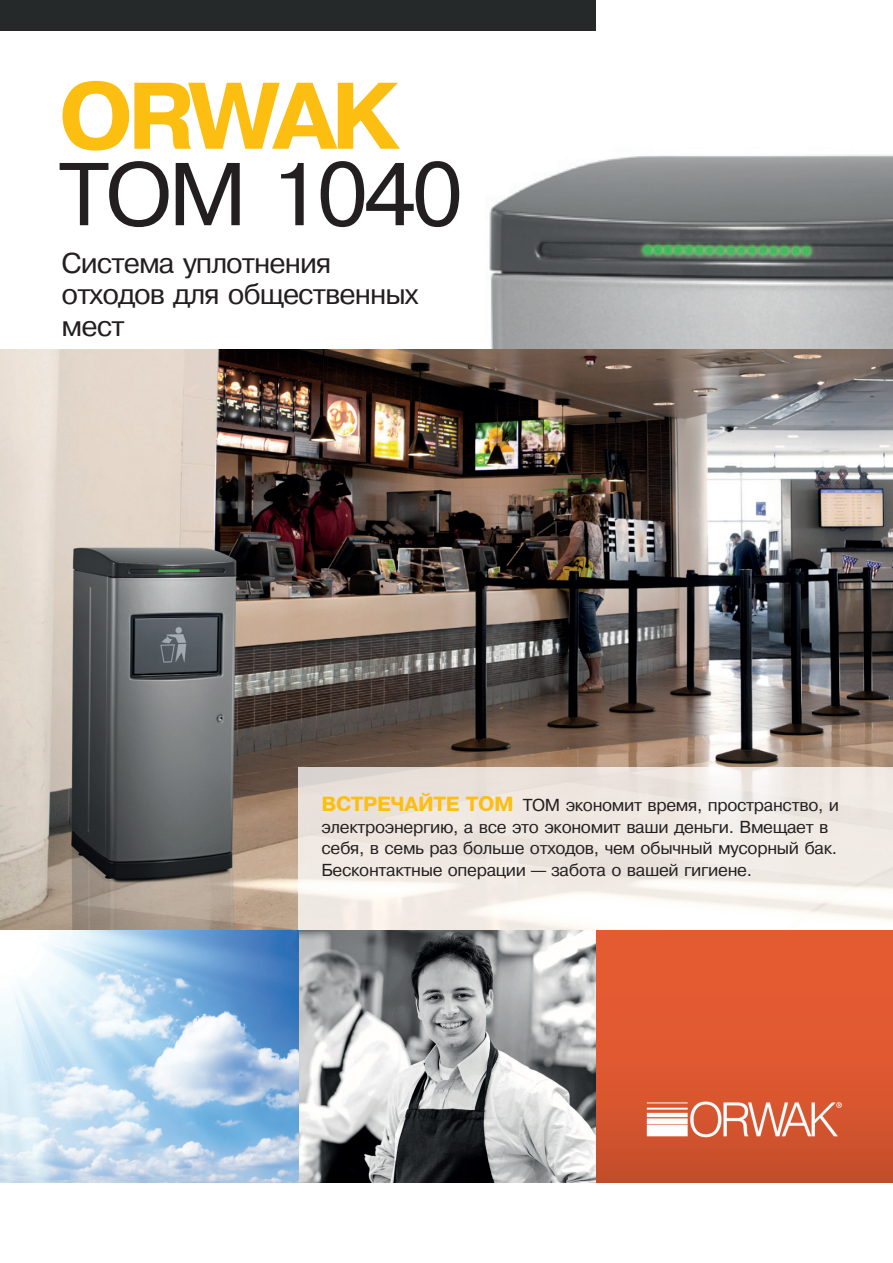
<style>
.page{position:relative;width:893px;height:1263px;background:#fff}
.page>*{position:absolute;margin:0;border:0;box-sizing:border-box;transform-origin:0 0}
.t1{font:88.95px "Pragmatica Cyrillic";letter-spacing:-.05em;color:#231f20}
.t2{font:700 88.95px "Pragmatica";letter-spacing:-.065em;color:#fdbe12}
.t3{font:28.5px/31.5px "Pragmatica Cyrillic";letter-spacing:-.035em;color:#231f20}
.t4{font:17.25px/21.6px "Pragmatica Cyrillic";letter-spacing:-.02em;color:#231f20}
.s1{font-family:"Pragmatica";font-weight:700;font-size:19.5px;color:#fdbe12}
</style>
<div class="page">
<img style="left:489px;top:155px;width:404px;height:194px">
<img style="left:0;top:349px;width:893px;height:581px">
<div style="left:0;top:0;width:595px;height:30px;background:#252929"></div>
<svg style="left:298px;top:767px;width:595px;height:163px;fill:#f0e9e3"></svg>
<div style="left:595px;top:930px;width:298px;height:252px;background:linear-gradient(to bottom,#eb5e34,#cb512c)"></div>
<img style="left:0;top:930px;width:596px;height:252px">
<img style="left:645px;top:1099px;width:198px;height:40px">
<h1 class="t2" style="left:58px;top:67px;width:342px">ORWAK</h1>
<h1 class="t1" style="left:58px;top:148px;width:406px">TOM 1040</h1>
<h2 class="t3" style="left:62px;top:248px;width:358px">Система уплотнения отходов для общественных мест</h2>
<p class="t4" style="left:321px;top:795px;width:519px"><span class="s1">ВСТРЕЧАЙТЕ TOM</span> TOM экономит время, пространство, и электроэнергию, а все это экономит ваши деньги. Вмещает в себя, в семь раз больше отходов, чем обычный мусорный бак.<br>Бесконтактные операции — забота о вашей гигиене.</p>
</div>
